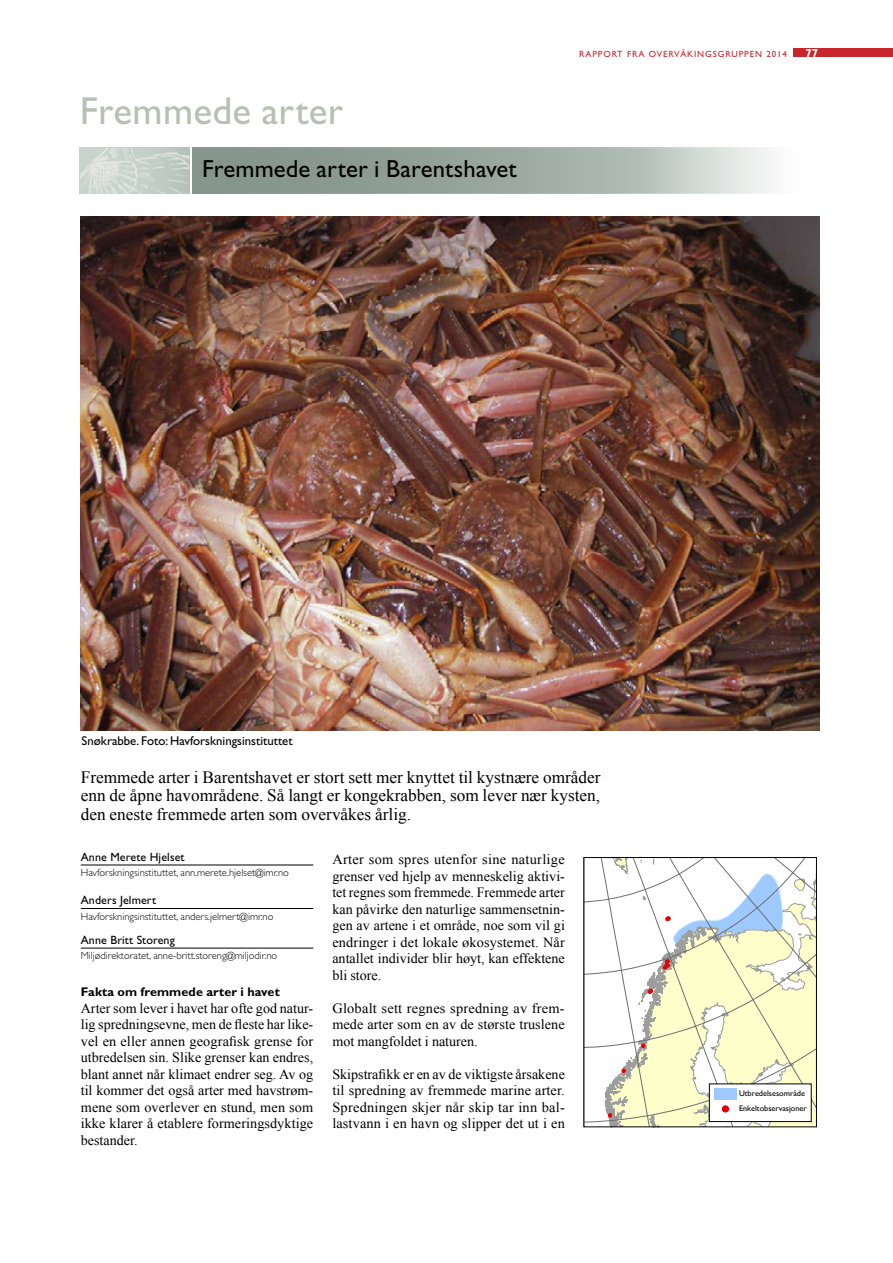
<style>
.page{position:relative;width:893px;height:1263px;background:#fff}
.page>*{position:absolute;margin:0;border:0;box-sizing:border-box;transform-origin:0 0}
.t1{font:39px "Gill Sans";letter-spacing:.01em;color:#b7c1b3}
.t2{font:24.75px "Gill Sans";letter-spacing:.005em;color:#000}
.t3{font:17.25px/18.8px "Times New Roman";color:#000;text-align:justify}
.t4{font:14.1px/16.5px "Times New Roman";letter-spacing:.005em;color:#000;text-align:justify}
.t5{font:12.75px "Gill Sans";color:#000}
.t6{font:700 12.6px "Gill Sans";letter-spacing:.01em;color:#000}
.t7{font:12px "Gill Sans";letter-spacing:.01em;color:#000}
.t8{font:700 11.55px "Gill Sans";color:#fff}
.t9{font:300 10.5px "Gill Sans";color:#000}
.t10{font:9px "Gill Sans";letter-spacing:.1em;color:#c9252c}
.t11{font:8.1px/15.1px "Gill Sans";color:#000}
</style>
<div class="page">
<div style="left:793px;top:48px;width:100px;height:9px;background:#c9252c"></div>
<svg style="left:195px;top:150px;width:577px;height:42px;background:#a2afa8"></svg>
<div style="left:193px;top:148px;width:622px;height:46px;border:1px solid #fff"></div>
<img style="left:80px;top:148px;width:109px;height:46px">
<hr style="left:81px;top:865px;width:232px;height:1px;background:#000">
<hr style="left:81px;top:908px;width:232px;height:1px;background:#000">
<hr style="left:81px;top:948px;width:232px;height:1px;background:#000">
<img style="left:81px;top:217px;width:738px;height:513px">
<svg style="left:586px;top:859px;width:229px;height:266px"></svg>
<div style="left:709px;top:1084px;width:102px;height:37px;background:#fff"></div>
<div style="left:709px;top:1084px;width:102px;height:38px;border:1px solid #000"></div>
<div style="left:714px;top:1088px;width:23px;height:11px;background:#9dc9ff"></div>
<div style="left:722px;top:1106px;width:7px;height:6px;background:#e60000;border-radius:50%"></div>
<div style="left:722px;top:1105px;width:7px;height:7px;border:1px solid #e60000;border-radius:50%"></div>
<div style="left:584px;top:857px;width:233px;height:270px;border:1px solid #000"></div>
<h1 class="t1" style="left:80px;top:88px;width:265px">Fremmede arter</h1>
<h2 class="t2" style="left:202px;top:155px;width:316px">Fremmede arter i Barentshavet</h2>
<p class="t10" style="left:579px;top:49px;width:209px">RAPPORT FRA OVERVÅKINGSGRUPPEN 2014</p>
<p class="t8" style="left:805px;top:47px;width:14px">77</p>
<p class="t5" style="left:82px;top:733px;width:212px">Snøkrabbe. Foto: Havforskningsinstituttet</p>
<p class="t3" style="left:81px;top:767px;width:521px">Fremmede arter i Barentshavet er stort sett mer knyttet til kystnære områder enn de åpne havområdene. Så langt er kongekrabben, som lever nær kysten, den eneste fremmede arten som overvåkes årlig.</p>
<p class="t7" style="left:81px;top:850px;width:105px">Anne Merete Hjelset</p>
<p class="t9" style="left:81px;top:867px;width:210px">Havforskningsinstituttet, ann.merete.hjelset@imr.no</p>
<p class="t7" style="left:81px;top:893px;width:77px">Anders Jelmert</p>
<p class="t9" style="left:81px;top:910px;width:194px">Havforskningsinstituttet, anders.jelmert@imr.no</p>
<p class="t7" style="left:81px;top:933px;width:96px">Anne Britt Storeng</p>
<p class="t9" style="left:81px;top:950px;width:198px">Miljødirektoratet, anne-britt.storeng@miljodir.no</p>
<p class="t6" style="left:81px;top:984px;width:201px">Fakta om fremmede arter i havet</p>
<p class="t4" style="left:81px;top:999px;width:234px">Arter som lever i havet har ofte god natur&shy;lig spredningsevne, men de fleste har like&shy;vel en eller annen geografisk grense for utbredelsen sin. Slike grenser kan endres, blant annet når klimaet endrer seg. Av og til kommer det også arter med havstrøm&shy;mene som overlever en stund, men som ikke klarer å etablere formeringsdyktige bestander.</p>
<p class="t4" style="left:332px;top:851px;width:234px">Arter som spres utenfor sine naturlige grenser ved hjelp av menneskelig aktivi&shy;tet regnes som fremmede. Fremmede arter kan påvirke den naturlige sammensetnin&shy;gen av artene i et område, noe som vil gi endringer i det lokale økosystemet. Når antallet individer blir høyt, kan effektene bli store.</p>
<p class="t4" style="left:332px;top:999px;width:234px">Globalt sett regnes spredning av frem&shy;mede arter som en av de største truslene mot mangfoldet i naturen.</p>
<p class="t4" style="left:332px;top:1065px;width:234px">Skipstrafikk er en av de viktigste årsakene til spredning av fremmede marine arter.<br>Spredningen skjer når skip tar inn bal&shy;lastvann i en havn og slipper det ut i en</p>
<p class="t11" style="left:739px;top:1086px;width:69px">Utbredelsesområde<br>Enkeltobservasjoner</p>
</div>
